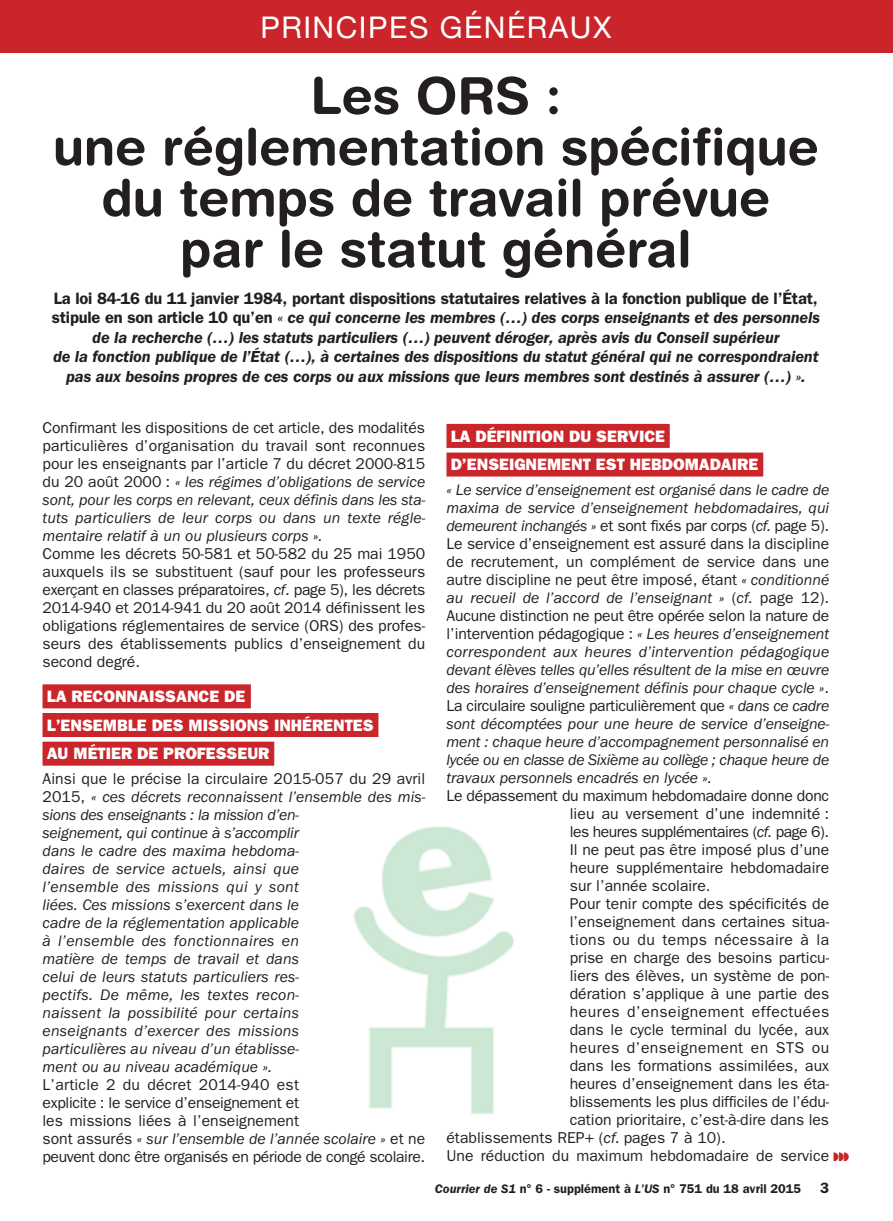
<style>
.page{position:relative;width:893px;height:1221px;background:#fff}
.page>*{position:absolute;margin:0;border:0;box-sizing:border-box;transform-origin:0 0}
.t1{font:700 51px/51px "Helvetica Rounded";color:#231f20;text-align:center}
.t2{font:30px "Helvetica Neue";letter-spacing:.05em;color:#fff}
.t3{font:italic 600 16.5px/19.5px "ITC Franklin Gothic Std";letter-spacing:-.01em;color:#231f20;text-align:center}
.t4{font:16.5px/28.7px "ITC Franklin Gothic Std Hvy";color:#fff}
.t5{font:15.75px/18px "ITC Franklin Gothic Std";color:#231f20}
.t6{font:italic 15.75px/18px "ITC Franklin Gothic Std";letter-spacing:.005em;color:#231f20}
.t7{font:15.75px "ITC Franklin Gothic Std";letter-spacing:-.02em;color:#231f20}
.t8{font:15.75px "ITC Franklin Gothic Std";letter-spacing:.03em;color:#231f20}
.t9{font:italic 15.75px "ITC Franklin Gothic Std";letter-spacing:-.02em;color:#231f20}
.t10{font:15.75px "ITC Franklin Gothic Std";letter-spacing:-.03em;color:#231f20}
.t11{font:15.75px "ITC Franklin Gothic Std";letter-spacing:.025em;color:#231f20}
.t12{font:600 15px "ITC Franklin Gothic Std";color:#231f20}
.t13{font:600 12.75px "ITC Franklin Gothic Std";color:#231f20}
.t14{font:12px "Zapf Dingbats ITC";color:#c9252b}
.s1{font-style:normal}
.s2{font-style:italic}
</style>
<div class="page">
<div style="left:0;top:0;width:893px;height:53px;background:#c9252b"></div>
<div style="left:446px;top:424px;width:224px;height:24px;background:#c9252b"></div>
<div style="left:446px;top:452px;width:317px;height:24px;background:#c9252b"></div>
<div style="left:43px;top:684px;width:208px;height:24px;background:#c9252b"></div>
<div style="left:43px;top:713px;width:335px;height:24px;background:#c9252b"></div>
<div style="left:43px;top:741px;width:231px;height:24px;background:#c9252b"></div>
<img style="left:353px;top:826px;width:161px;height:289px">
<p class="t2" style="left:260px;top:16px;width:352px">PRINCIPES GÉNÉRAUX</p>
<p class="t1" style="left:53px;top:75px;width:767px">Les ORS :<br>une réglementation spécifique du temps de travail prévue<br>par le statut général</p>
<p class="t3" style="left:52px;top:288px;width:770px"><span class="s1">La loi 84-16 du 11 janvier 1984, portant dispositions statutaires relatives à la fonction publique de l’État, stipule en son article 10 qu’en</span> « ce qui concerne les membres (…) des corps enseignants et des personnels de la recherche (…) les statuts particuliers (…) peuvent déroger, après avis du Conseil supérieur<br>de la fonction publique de l’État (…), à certaines des dispositions du statut général qui ne correspondraient pas aux besoins propres de ces corps ou aux missions que leurs membres sont destinés à assurer (…) ».</p>
<p class="t5" style="left:43px;top:420px;width:384px">Confirmant les dispositions de cet article, des modalités particulières d’organisation du travail sont reconnues pour les enseignants par l’article 7 du décret 2000-815 du 20 août 2000 : <span class="s2">« les régimes d’obligations de service sont, pour les corps en relevant, ceux définis dans les sta&shy;tuts particuliers de leur corps ou dans un texte régle&shy;mentaire relatif à un ou plusieurs corps ».<br></span>Comme les décrets 50-581 et 50-582 du 25 mai 1950 auxquels ils se substituent (sauf pour les professeurs exerçant en classes préparatoires, <span class="s2">cf</span>. page 5), les décrets 2014-940 et 2014-941 du 20 août 2014 définissent les obligations réglementaires de service (ORS) des profes&shy;seurs des établissements publics d’enseignement du second degré.</p>
<p class="t4" style="left:47px;top:682px;width:328px">LA RECONNAISSANCE DE<br>L’ENSEMBLE DES MISSIONS INHÉRENTES<br>AU MÉTIER DE PROFESSEUR</p>
<p class="t6" style="left:43px;top:771px;width:384px"><span class="s1">Ainsi que le précise la circulaire 2015-057 du 29 avril 2015,</span> « ces décrets reconnaissent l’ensemble des mis&shy;sions des enseignants : la mission d’en-<br>seignement, qui continue à s’accomplir<br>dans le cadre des maxima hebdoma-<br>daires de service actuels, ainsi que<br>l’ensemble des missions qui y sont<br>liées. Ces missions s’exercent dans le<br>cadre de la réglementation applicable<br>à l’ensemble des fonctionnaires en<br>matière de temps de travail et dans<br>celui de leurs statuts particuliers res-<br>pectifs. De même, les textes recon-<br>naissent la possibilité pour certains<br>enseignants d’exercer des missions<br>particulières au niveau d’un établisse-<br>ment ou au niveau académique ».<br><span class="s1">L’article 2 du décret 2014-940 est<br>explicite : le service d’enseignement et<br>les missions liées à l’enseignement<br>sont assurés</span> « sur l’ensemble de l’année scolaire » <span class="s1">et ne peuvent donc être organisés en période de congé scolaire.</span></p>
<p class="t4" style="left:451px;top:421px;width:309px">LA DÉFINITION DU SERVICE<br>D’ENSEIGNEMENT EST HEBDOMADAIRE</p>
<p class="t6" style="left:446px;top:482px;width:384px">« Le service d’enseignement est organisé dans le cadre de</p>
<p class="t6" style="left:446px;top:500px;width:384px">maxima de service d’enseignement hebdomadaires, qui</p>
<p class="t7" style="left:446px;top:520px;width:384px"><span class="s2">demeurent inchangés »</span> et sont fixés par corps (<span class="s2">cf.</span> page 5).</p>
<p class="t5" style="left:446px;top:535px;width:384px">Le service d’enseignement est assuré dans la discipline</p>
<p class="t5" style="left:446px;top:553px;width:384px">de recrutement, un complément de service dans une</p>
<p class="t5" style="left:446px;top:571px;width:384px">autre discipline ne peut être imposé, étant <span class="s2">« conditionné</span></p>
<p class="t6" style="left:446px;top:590px;width:384px">au recueil de l’accord de l’enseignant » <span class="s1">(</span>cf. <span class="s1">page 12).</span></p>
<p class="t5" style="left:446px;top:607px;width:384px">Aucune distinction ne peut être opérée selon la nature de</p>
<p class="t5" style="left:446px;top:625px;width:384px">l’intervention pédagogique : <span class="s2">« Les heures d’enseignement</span></p>
<p class="t6" style="left:446px;top:644px;width:384px">correspondent aux heures d’intervention pédagogique</p>
<p class="t6" style="left:446px;top:662px;width:384px">devant élèves telles qu’elles résultent de la mise en œuvre</p>
<p class="t6" style="left:446px;top:680px;width:384px">des horaires d’enseignement définis pour chaque cycle »<span class="s1">.</span></p>
<p class="t7" style="left:446px;top:700px;width:384px">La circulaire souligne particulièrement que <span class="s2">« dans ce cadre</span></p>
<p class="t6" style="left:446px;top:716px;width:384px">sont décomptées pour une heure de service d’enseigne-</p>
<p class="t6" style="left:446px;top:734px;width:384px">ment : chaque heure d’accompagnement personnalisé en</p>
<p class="t9" style="left:446px;top:754px;width:384px">lycée ou en classe de Sixième au collège ; chaque heure de</p>
<p class="t6" style="left:446px;top:770px;width:267px">travaux personnels encadrés en lycée ».</p>
<p class="t5" style="left:446px;top:787px;width:384px">Le dépassement du maximum hebdomadaire donne donc</p>
<p class="t5" style="left:570px;top:805px;width:261px">lieu au versement d’une indemnité :</p>
<p class="t10" style="left:570px;top:826px;width:261px">les heures supplémentaires (<span class="s2">cf.</span> page 6).</p>
<p class="t5" style="left:570px;top:841px;width:261px">Il ne peut pas être imposé plus d’une</p>
<p class="t5" style="left:570px;top:859px;width:261px">heure supplémentaire hebdomadaire</p>
<p class="t5" style="left:570px;top:877px;width:142px">sur l’année scolaire.</p>
<p class="t5" style="left:570px;top:895px;width:261px">Pour tenir compte des spécificités de</p>
<p class="t5" style="left:570px;top:913px;width:261px">l’enseignement dans certaines situa-</p>
<p class="t11" style="left:570px;top:934px;width:261px">tions ou du temps nécessaire à la</p>
<p class="t5" style="left:570px;top:949px;width:261px">prise en charge des besoins particu-</p>
<p class="t5" style="left:570px;top:967px;width:261px">liers des élèves, un système de pon-</p>
<p class="t5" style="left:570px;top:985px;width:261px">dération s’applique à une partie des</p>
<p class="t8" style="left:570px;top:1006px;width:261px">heures d’enseignement effectuées</p>
<p class="t5" style="left:570px;top:1021px;width:261px">dans le cycle terminal du lycée, aux</p>
<p class="t8" style="left:570px;top:1042px;width:261px">heures d’enseignement en STS ou</p>
<p class="t5" style="left:570px;top:1057px;width:261px">dans les formations assimilées, aux</p>
<p class="t5" style="left:570px;top:1075px;width:261px">heures d’enseignement dans les éta-</p>
<p class="t5" style="left:570px;top:1093px;width:261px">blissements les plus difficiles de l’édu-</p>
<p class="t5" style="left:570px;top:1111px;width:261px">cation prioritaire, c’est-à-dire dans les</p>
<p class="t5" style="left:446px;top:1129px;width:281px">établissements REP+ (<span class="s2">cf.</span> pages 7 à 10).</p>
<p class="t5" style="left:446px;top:1147px;width:384px">Une réduction du maximum hebdomadaire de service</p>
<p class="t14" style="left:833px;top:1152px;width:17px">◗◗◗</p>
<p class="t13" style="left:435px;top:1184px;width:368px"><span class="s2">Courrier de S1</span> n° 6 - supplément à <span class="s2">L’US</span> n° 751 du 18 avril 2015</p>
<p class="t12" style="left:820px;top:1182px;width:10px">3</p>
</div>
